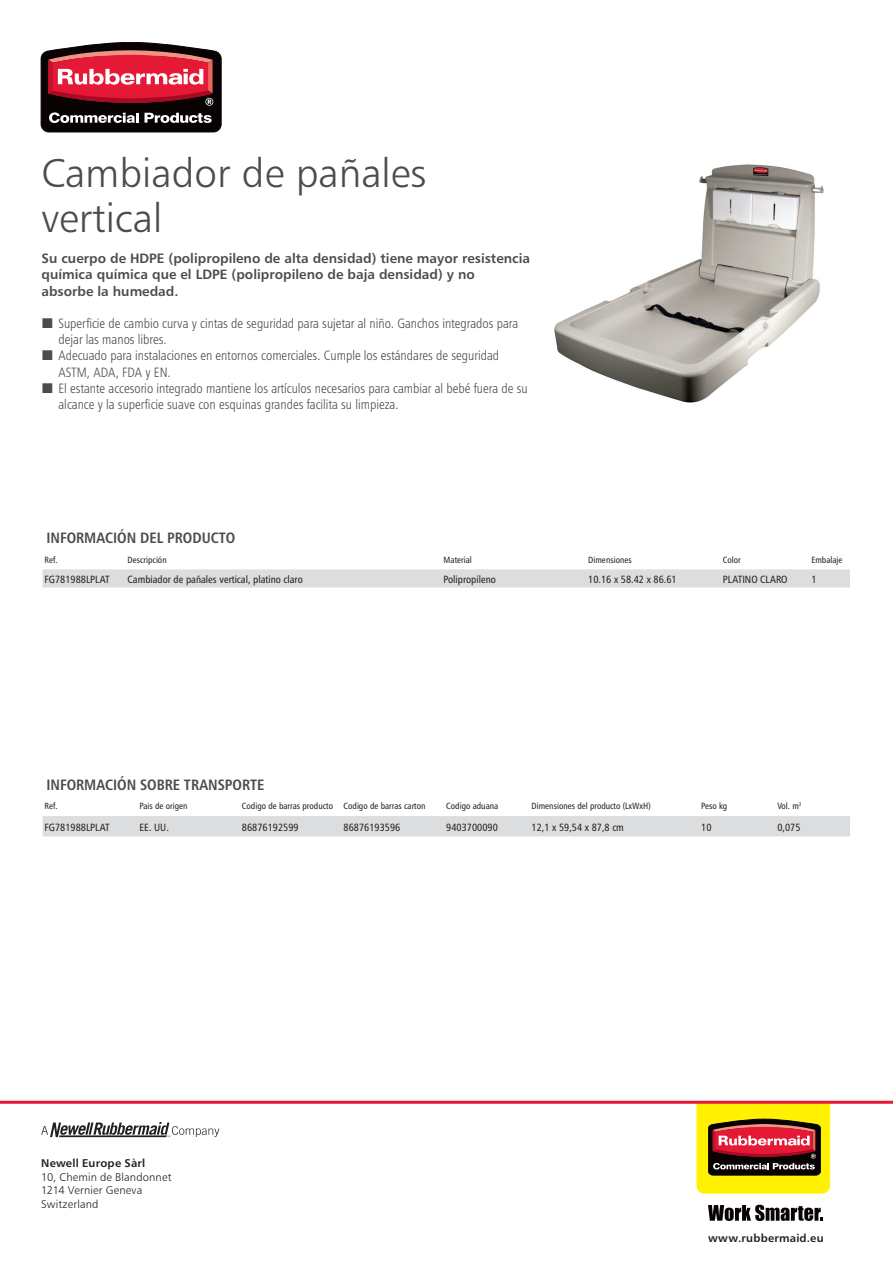
<style>
.page{position:relative;width:893px;height:1263px;background:#fff}
.page>*{position:absolute;margin:0;border:0;box-sizing:border-box;transform-origin:0 0}
.t1{font:40.5px/45px "Humanist 777 BT Light B";color:#4b4c4d}
.t2{font:15px "Humanist 777 BT Bold Condensed B";color:#4b4c4d}
.t3{font:13.5px/16.2px "Humanist 777 BT Light Condensed B";color:#4b4c4d}
.t4{font:13.5px/16.2px "Humanist 777 BT Bold B";color:#4b4c4d}
.t5{font:11.25px "Humanist 777 BT Light B";letter-spacing:.015em;color:#231f20}
.t6{font:11.25px "Humanist 777 BT Bold B";letter-spacing:.02em;color:#231f20}
.t7{font:10.5px "Humanist 777 BT Roman Condensed B";color:#231f20}
.t8{font:9px "Humanist 777 BT Roman Condensed B";color:#231f20}
</style>
<div class="page">
<svg style="left:41px;top:1122px;width:178px;height:15px"></svg>
<svg style="left:696px;top:1104px;width:134px;height:90px;background:#bd8e20"></svg>
<svg style="left:708px;top:1205px;width:115px;height:16px"></svg>
<svg style="left:41px;top:42px;width:180px;height:90px;background:#863942"></svg>
<div style="left:43px;top:569px;width:807px;height:18px;background:#dcdddf"></div>
<div style="left:43px;top:816px;width:807px;height:20px;background:#dcdddf"></div>
<hr style="left:0;top:1101px;width:893px;height:3px;background:#e51836">
<img style="left:554px;top:164px;width:270px;height:239px">
<p class="t1" style="left:41px;top:150px;width:386px">Cambiador de pañales vertical</p>
<p class="t4" style="left:41px;top:250px;width:490px">Su cuerpo de HDPE (polipropileno de alta densidad) tiene mayor resistencia química química que el LDPE (polipropileno de baja densidad) y no absorbe la humedad.</p>
<p class="t3" style="left:58px;top:315px;width:461px">Superficie de cambio curva y cintas de seguridad para sujetar al niño. Ganchos integrados para dejar las manos libres.</p>
<p class="t3" style="left:58px;top:347px;width:442px">Adecuado para instalaciones en entornos comerciales. Cumple los estándares de seguridad<br>ASTM, ADA, FDA y EN.</p>
<p class="t3" style="left:58px;top:380px;width:471px">El estante accesorio integrado mantiene los artículos necesarios para cambiar al bebé fuera de su alcance y la superficie suave con esquinas grandes facilita su limpieza.</p>
<p class="t2" style="left:46px;top:528px;width:191px">INFORMACIÓN DEL PRODUCTO</p>
<p class="t8" style="left:45px;top:554px;width:14px">Ref.</p>
<p class="t8" style="left:128px;top:554px;width:41px">Descripción</p>
<p class="t8" style="left:444px;top:554px;width:30px">Material</p>
<p class="t8" style="left:588px;top:554px;width:45px">Dimensiones</p>
<p class="t8" style="left:723px;top:554px;width:19px">Color</p>
<p class="t8" style="left:811px;top:554px;width:33px">Embalaje</p>
<p class="t7" style="left:45px;top:572px;width:67px">FG781988LPLAT</p>
<p class="t7" style="left:128px;top:572px;width:177px">Cambiador de pañales vertical, platino claro</p>
<p class="t7" style="left:444px;top:572px;width:54px">Polipropileno</p>
<p class="t7" style="left:588px;top:572px;width:90px">10.16 x 58.42 x 86.61</p>
<p class="t7" style="left:723px;top:572px;width:66px">PLATINO CLARO</p>
<p class="t7" style="left:811px;top:572px;width:7px">1</p>
<p class="t2" style="left:46px;top:775px;width:220px">INFORMACIÓN SOBRE TRANSPORTE</p>
<p class="t8" style="left:45px;top:801px;width:14px">Ref.</p>
<p class="t8" style="left:139px;top:801px;width:50px">Pais de origen</p>
<p class="t8" style="left:242px;top:801px;width:93px">Codigo de barras producto</p>
<p class="t8" style="left:344px;top:801px;width:83px">Codigo de barras carton</p>
<p class="t8" style="left:446px;top:801px;width:53px">Codigo aduana</p>
<p class="t8" style="left:531px;top:801px;width:121px">Dimensiones del producto (LxWxH)</p>
<p class="t8" style="left:701px;top:801px;width:28px">Peso kg</p>
<p class="t8" style="left:777px;top:801px;width:26px">Vol. m<sup>3</sup></p>
<p class="t7" style="left:45px;top:820px;width:67px">FG781988LPLAT</p>
<p class="t7" style="left:139px;top:820px;width:31px">EE. UU.</p>
<p class="t7" style="left:242px;top:820px;width:58px">86876192599</p>
<p class="t7" style="left:344px;top:820px;width:58px">86876193596</p>
<p class="t7" style="left:446px;top:820px;width:53px">9403700090</p>
<p class="t7" style="left:531px;top:820px;width:94px">12,1 x 59,54 x 87,8 cm</p>
<p class="t7" style="left:701px;top:820px;width:12px">10</p>
<p class="t7" style="left:777px;top:820px;width:25px">0,075</p>
<p class="t6" style="left:41px;top:1156px;width:106px">Newell Europe Sàrl</p>
<p class="t5" style="left:41px;top:1170px;width:132px">10, Chemin de Blandonnet</p>
<p class="t5" style="left:41px;top:1183px;width:103px">1214 Vernier Geneva</p>
<p class="t5" style="left:41px;top:1197px;width:59px">Switzerland</p>
<p class="t6" style="left:708px;top:1231px;width:117px">www.rubbermaid.eu</p>
</div>
